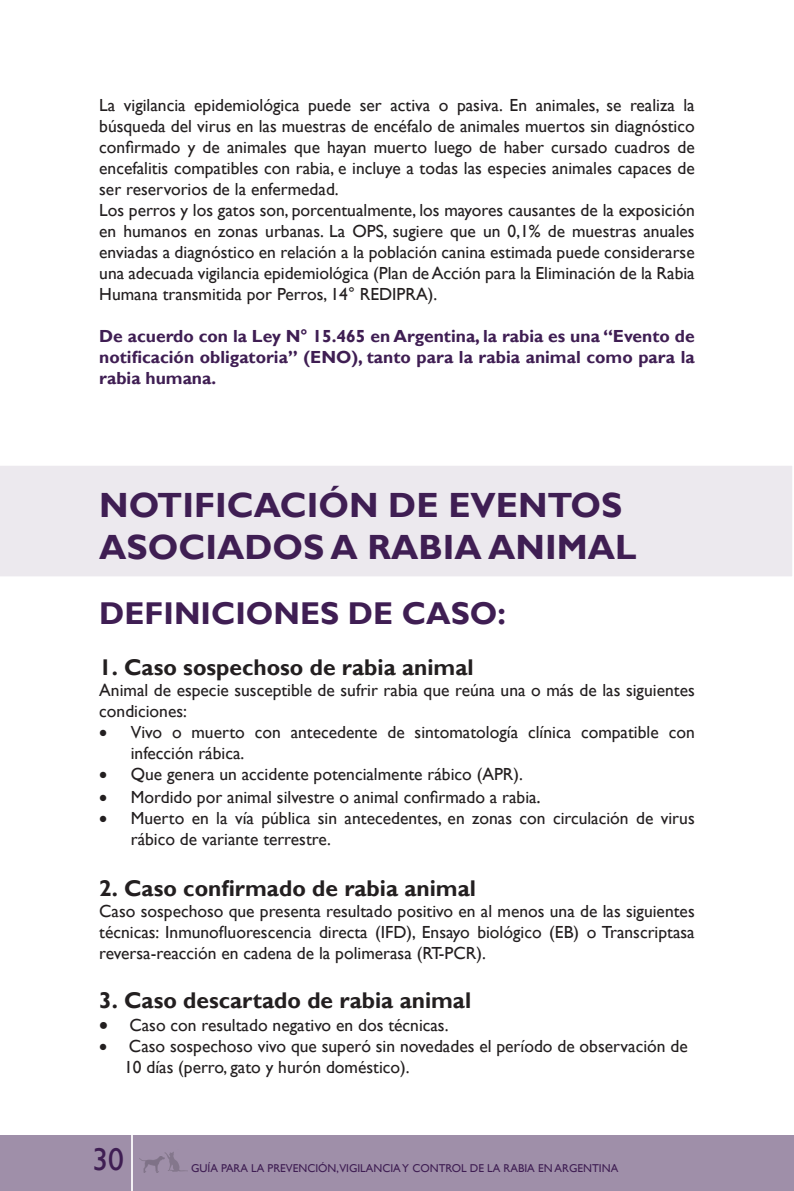
<style>
.page{position:relative;width:794px;height:1191px;background:#fff}
.page>*{position:absolute;margin:0;border:0;box-sizing:border-box;transform-origin:0 0}
.Título_2{font:700 35px/42px "Gill Sans";color:#3f1e53}
.Título_2-2{font:700 31.5px "Gill Sans";color:#3f1e53}
.t1{font:31.5px "Gill Sans";color:#3f1e53}
.t2{font:700 22.75px "Gill Sans";color:#231f20}
.List_Paragraph1{font:17.5px/21px "Gill Sans";color:#231f20}
.Texto_independiente{font:700 17.5px/21px "Gill Sans";color:#3f1e53;text-align:justify}
.t3{font:11.38px "Gill Sans";color:#3f1e53}
.s1{font-size:19.25px}
</style>
<div class="page">
<div style="left:0;top:1135px;width:794px;height:56px;background:#9f8fa9"></div>
<svg style="left:164px;top:1152px;width:24px;height:19px"></svg>
<img style="left:139px;top:1156px;width:25px;height:16px">
<hr style="left:131px;top:1133px;width:2px;height:58px;background:#fff">
<div style="left:0;top:466px;width:792px;height:110px;background:#ece9ee"></div>
<p class="List_Paragraph1" style="left:99px;top:95px;width:597px;text-align:justify">La vigilancia epidemiológica puede ser activa o pasiva. En animales, se realiza la búsqueda del virus en las muestras de encéfalo de animales muertos sin diagnóstico confirmado y de animales que hayan muerto luego de haber cursado cuadros de encefalitis compatibles con rabia, e incluye a todas las especies animales capaces de ser reservorios de la enfermedad.</p>
<p class="List_Paragraph1" style="left:99px;top:200px;width:597px;text-align:justify">Los perros y los gatos son, porcentualmente, los mayores causantes de la exposición en humanos en zonas urbanas. La OPS, sugiere que un 0,1% de muestras anuales enviadas a diagnóstico en relación a la población canina estimada puede considerarse una adecuada vigilancia epidemiológica (Plan de Acción para la Eliminación de la Rabia Humana transmitida por Perros, 14° REDIPRA).</p>
<p class="Texto_independiente" style="left:99px;top:326px;width:597px">De acuerdo con la Ley N° 15.465 en Argentina, la rabia es una “Evento de notificación obligatoria” (ENO), tanto para la rabia animal como para la rabia humana.</p>
<p class="Título_2" style="left:99px;top:485px;width:539px">NOTIFICACIÓN DE EVENTOS<br>ASOCIADOS A RABIA ANIMAL</p>
<p class="Título_2-2" style="left:99px;top:594px;width:408px">DEFINICIONES DE CASO:</p>
<p class="t2" style="left:99px;top:653px;width:376px">1. Caso sospechoso de rabia animal</p>
<p class="List_Paragraph1" style="left:99px;top:679px;width:597px">Animal de especie susceptible de sufrir rabia que reúna una o más de las siguientes condiciones:</p>
<p class="List_Paragraph1" style="left:131px;top:721px;width:565px;text-indent:-32px">• Vivo o muerto con antecedente de sintomatología clínica compatible con infección rábica.</p>
<p class="List_Paragraph1" style="left:99px;top:763px;width:425px">• Que genera un accidente potencialmente rábico (APR).</p>
<p class="List_Paragraph1" style="left:99px;top:786px;width:443px">• Mordido por animal silvestre o animal confirmado a rabia<span class="s1">.</span></p>
<p class="List_Paragraph1" style="left:131px;top:807px;width:565px;text-indent:-32px">• Muerto en la vía pública sin antecedentes, en zonas con circulación de virus rábico de variante terrestre.</p>
<p class="t2" style="left:99px;top:874px;width:378px">2. Caso confirmado de rabia animal</p>
<p class="List_Paragraph1" style="left:99px;top:900px;width:597px;text-align:justify">Caso sospechoso que presenta resultado positivo en al menos una de las siguientes técnicas: Inmunofluorescencia directa (IFD), Ensayo biológico (EB) o Transcriptasa reversa-reacción en cadena de la polimerasa (RT-PCR).</p>
<p class="t2" style="left:99px;top:986px;width:373px">3. Caso descartado de rabia animal</p>
<p class="List_Paragraph1" style="left:99px;top:1014px;width:351px">• Caso con resultado negativo en dos técnicas.</p>
<p class="List_Paragraph1" style="left:124px;top:1035px;width:565px;text-indent:-25px">• Caso sospechoso vivo que superó sin novedades el período de observación de<br>10 días (perro, gato y hurón doméstico).</p>
<h2 class="t1" style="left:93px;top:1141px;width:33px">30</h2>
<p class="t3" style="left:191px;top:1161px;width:429px">GUÍA PARA LA PREVENCIÓN,VIGILANCIA Y CONTROL DE LA RABIA EN ARGENTINA</p>
</div>
